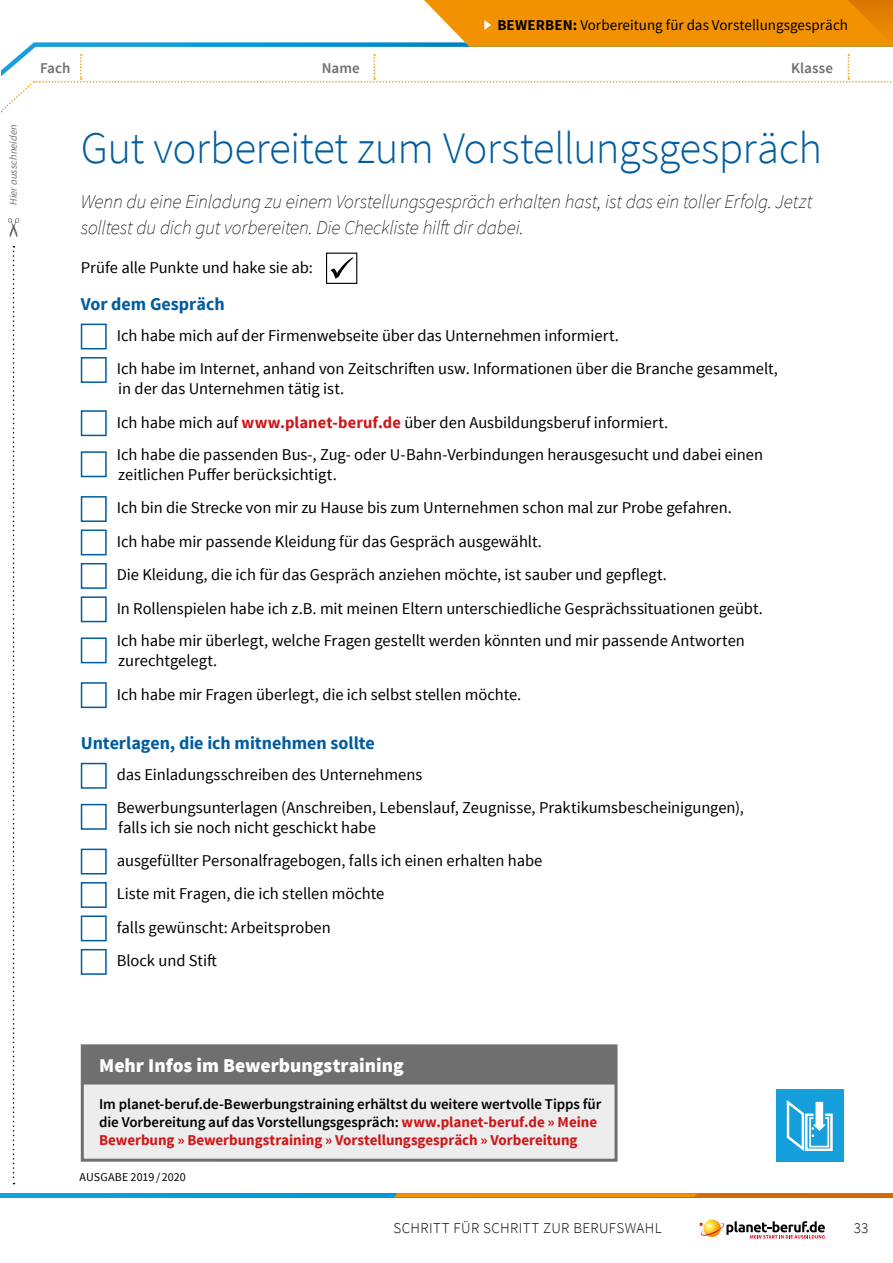
<style>
.page{position:relative;width:893px;height:1263px;background:#fff}
.page>*{position:absolute;margin:0;border:0;box-sizing:border-box;transform-origin:0 0}
.t1{font:300 45px "Source Sans Pro";letter-spacing:-.015em;color:#005d9f}
.t2{font:italic 200 19.5px/25.5px "Source Sans Pro";letter-spacing:-.015em;color:#000}
.t3{font:900 19.5px "Source Sans Pro";color:#fff}
.t4{font:700 18px "Source Sans Pro";color:#005d9f}
.t5{font:16.5px/33.5px "Source Sans Pro";letter-spacing:-.005em;color:#000}
.t6{font:600 15px/18px "Source Sans Pro";letter-spacing:-.005em;color:#000}
.t7{font:15px "Source Sans Pro";color:#000}
.t8{font:300 15px "Source Sans Pro";letter-spacing:.02em;color:#000}
.t9{font:600 15px "Source Sans Pro";letter-spacing:.005em;color:#706f6f}
.t10{font:12px "Source Sans Pro";letter-spacing:.01em;color:#000}
.t11{font:italic 10.5px "Source Sans Pro";letter-spacing:.015em;color:#706f6f}
.s1{font-weight:700}
.s2{font-weight:700;color:#cd171a}
</style>
<div class="page">
<svg style="left:0;top:1193px;width:394px;height:4px;background:#079cd8"></svg>
<svg style="left:394px;top:1193px;width:499px;height:4px;background:#dd8307"></svg>
<svg style="left:8px;top:218px;width:11px;height:19px"></svg>
<svg style="left:13px;top:246px;width:1px;height:938px"></svg>
<div style="left:82px;top:1046px;width:534px;height:114px;background:#ededed"></div>
<div style="left:82px;top:1046px;width:534px;height:38px;background:#706f6f"></div>
<div style="left:81px;top:1044px;width:536px;height:118px;border:3px solid #706f6f"></div>
<div style="left:777px;top:1089px;width:67px;height:73px;background:#159fdb"></div>
<svg style="left:786px;top:1100px;width:47px;height:51px"></svg>
<div style="left:81px;top:324px;width:26px;height:25px;border:2px solid #005d9f"></div>
<div style="left:81px;top:357px;width:26px;height:26px;border:2px solid #005d9f"></div>
<div style="left:81px;top:410px;width:26px;height:26px;border:2px solid #005d9f"></div>
<div style="left:81px;top:451px;width:26px;height:26px;border:2px solid #005d9f"></div>
<div style="left:81px;top:496px;width:26px;height:26px;border:2px solid #005d9f"></div>
<div style="left:81px;top:529px;width:26px;height:26px;border:2px solid #005d9f"></div>
<div style="left:81px;top:563px;width:26px;height:26px;border:2px solid #005d9f"></div>
<div style="left:81px;top:596px;width:26px;height:26px;border:2px solid #005d9f"></div>
<div style="left:81px;top:637px;width:26px;height:26px;border:2px solid #005d9f"></div>
<div style="left:81px;top:682px;width:26px;height:26px;border:2px solid #005d9f"></div>
<div style="left:81px;top:763px;width:26px;height:26px;border:2px solid #005d9f"></div>
<div style="left:81px;top:804px;width:26px;height:26px;border:2px solid #005d9f"></div>
<div style="left:81px;top:849px;width:26px;height:25px;border:2px solid #005d9f"></div>
<div style="left:81px;top:882px;width:26px;height:26px;border:2px solid #005d9f"></div>
<div style="left:81px;top:915px;width:26px;height:26px;border:2px solid #005d9f"></div>
<div style="left:81px;top:949px;width:26px;height:26px;border:2px solid #005d9f"></div>
<div style="left:326px;top:253px;width:31px;height:31px;border:1px solid #000"></div>
<svg style="left:330px;top:257px;width:23px;height:22px"></svg>
<svg style="left:703px;top:1219px;width:18px;height:18px"></svg>
<svg style="left:700px;top:1221px;width:125px;height:17px"></svg>
<svg style="left:1px;top:0;width:892px;height:112px"></svg>
<p class="t11" style="left:7px;top:205px;width:82px;rotate:-90deg">Hier ausschneiden</p>
<p class="t7" style="left:497px;top:16px;width:352px"><span class="s1">BEWERBEN:</span> Vorbereitung für das Vorstellungsgespräch</p>
<p class="t9" style="left:40px;top:58px;width:32px">Fach</p>
<p class="t9" style="left:322px;top:58px;width:40px">Name</p>
<p class="t9" style="left:791px;top:58px;width:43px">Klasse</p>
<h1 class="t1" style="left:81px;top:121px;width:743px">Gut vorbereitet zum Vorstellungsgespräch</h1>
<p class="t2" style="left:81px;top:189px;width:733px">Wenn du eine Einladung zu einem Vorstellungsgespräch erhalten hast, ist das ein toller Erfolg. Jetzt solltest du dich gut vorbereiten. Die Checkliste hilft dir dabei.</p>
<p class="t5" style="left:81px;top:251px;width:234px">Prüfe alle Punkte und hake sie ab:</p>
<p class="t4" style="left:81px;top:292px;width:145px">Vor dem Gespräch</p>
<p class="t5" style="left:117px;top:319px;width:663px">Ich habe mich auf der Firmenwebseite über das Unternehmen informiert.<br>Ich habe im Internet, anhand von Zeitschriften usw. Informationen über die Branche gesammelt,</p>
<p class="t5" style="left:117px;top:372px;width:648px;line-height:33px">in der das Unternehmen tätig ist.<br>Ich habe mich auf <span class="s2">www.planet-beruf.de</span> über den Ausbildungsberuf informiert.<br>Ich habe die passenden Bus-, Zug- oder U-Bahn-Verbindungen herausgesucht und dabei einen</p>
<p class="t5" style="left:117px;top:458px;width:648px">zeitlichen Puffer berücksichtigt.<br>Ich bin die Strecke von mir zu Hause bis zum Unternehmen schon mal zur Probe gefahren.<br>Ich habe mir passende Kleidung für das Gespräch ausgewählt.<br>Die Kleidung, die ich für das Gespräch anziehen möchte, ist sauber und gepflegt.<br>In Rollenspielen habe ich z.B. mit meinen Eltern unterschiedliche Gesprächssituationen geübt.<br>Ich habe mir überlegt, welche Fragen gestellt werden könnten und mir passende Antworten</p>
<p class="t5" style="left:117px;top:644px;width:406px">zurechtgelegt.<br>Ich habe mir Fragen überlegt, die ich selbst stellen möchte.</p>
<p class="t4" style="left:81px;top:731px;width:296px">Unterlagen, die ich mitnehmen sollte</p>
<p class="t5" style="left:117px;top:759px;width:629px;line-height:32.5px">das Einladungsschreiben des Unternehmens<br>Bewerbungsunterlagen (Anschreiben, Lebenslauf, Zeugnisse, Praktikumsbescheinigungen),</p>
<p class="t5" style="left:117px;top:811px;width:427px">falls ich sie noch nicht geschickt habe<br>ausgefüllter Personalfragebogen, falls ich einen erhalten habe Liste mit Fragen, die ich stellen möchte<br>falls gewünscht: Arbeitsproben<br>Block und Stift</p>
<p class="t3" style="left:99px;top:1052px;width:306px">Mehr Infos im Bewerbungstraining</p>
<p class="t6" style="left:99px;top:1095px;width:504px">Im planet-beruf.de-Bewerbungstraining erhältst du weitere wertvolle Tipps für die Vorbereitung auf das Vorstellungsgespräch: <span class="s2">www.planet-beruf.de » Meine<br>Bewerbung » Bewerbungstraining » Vorstellungsgespräch » Vorbereitung</span></p>
<p class="t10" style="left:80px;top:1170px;width:108px">AUSGABE 2019/2020</p>
<p class="t8" style="left:394px;top:1219px;width:270px">SCHRITT FÜR SCHRITT ZUR BERUFSWAHL</p>
<p class="t8" style="left:854px;top:1219px;width:16px">33</p>
</div>
